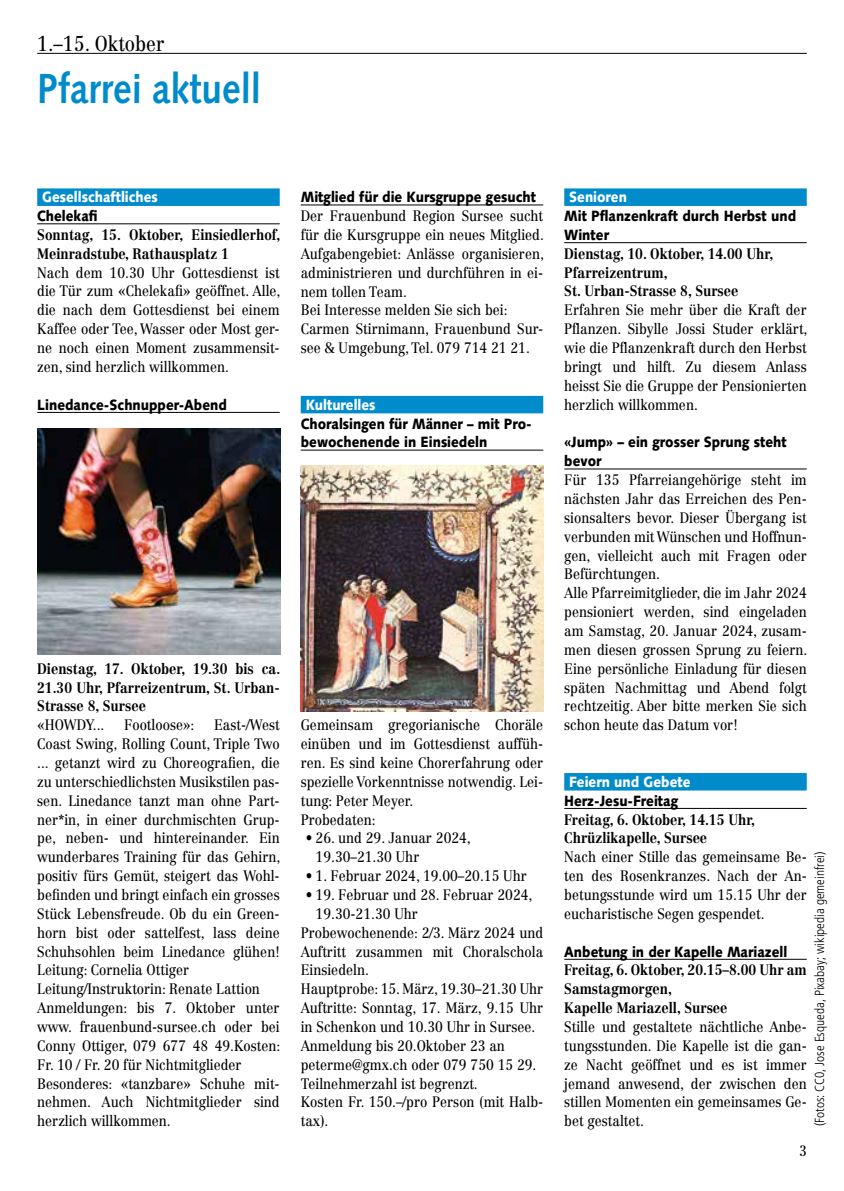
<style>
.page{position:relative;width:844px;height:1191px;background:#fff}
.page>*{position:absolute;margin:0;border:0;box-sizing:border-box;transform-origin:0 0}
.t1{font:700 42px "Syntax LT Std";color:#008bcb;scale:.88 1}
.t2{font:21px "Centennial LT Std";color:#000;scale:.88 1}
.t3{font:14.88px/18.9px "Centennial LT Std";color:#000;scale:.88 1}
.t4{font:700 14.88px/18.9px "Centennial LT Std";color:#000;scale:.88 1}
.t5{font:900 14.88px/18.9px "Syntax LT Std";color:#000;scale:.88 1}
.t6{font:900 14.88px "Syntax LT Std";color:#fff;scale:.88 1}
.t7{font:300 condensed 13.12px "Frutiger LT Std";color:#000}
</style>
<div class="page">
<hr style="left:37px;top:53px;width:769px;height:1px;background:#000">
<div style="left:37px;top:188px;width:243px;height:18px;background:#008bcb"></div>
<hr style="left:37px;top:223px;width:243px;height:1px;background:#000">
<hr style="left:37px;top:412px;width:243px;height:1px;background:#000">
<hr style="left:301px;top:205px;width:242px;height:1px;background:#000">
<div style="left:301px;top:396px;width:242px;height:17px;background:#008bcb"></div>
<hr style="left:301px;top:450px;width:242px;height:1px;background:#000">
<div style="left:564px;top:188px;width:242px;height:18px;background:#008bcb"></div>
<hr style="left:564px;top:242px;width:242px;height:1px;background:#000">
<hr style="left:564px;top:469px;width:242px;height:1px;background:#000">
<div style="left:564px;top:773px;width:242px;height:17px;background:#008bcb"></div>
<hr style="left:564px;top:808px;width:242px;height:1px;background:#000">
<hr style="left:564px;top:959px;width:242px;height:1px;background:#000">
<img style="left:37px;top:428px;width:243px;height:227px">
<img style="left:300px;top:466px;width:243px;height:245px">
<h2 class="t2" style="left:37px;top:31px;width:146px">1.–15. Oktober</h2>
<h1 class="t1" style="left:37px;top:64px;width:256px">Pfarrei aktuell</h1>
<p class="t6" style="left:42px;top:188px;width:133px">Gesellschaftliches</p>
<p class="t5" style="left:37px;top:206px;width:70px">Chelekafi</p>
<p class="t4" style="left:37px;top:225px;width:277px">Sonntag, 15. Oktober, Einsiedlerhof,<br>Meinradstube, Rathausplatz 1</p>
<p class="t3" style="left:37px;top:263px;width:278px;text-align:justify">Nach dem 10.30 Uhr Gottesdienst ist die Tür zum «Chelekafi» geöffnet. Alle, die nach dem Gottesdienst bei einem Kaffee oder Tee, Wasser oder Most ger&shy;ne noch einen Moment zusammensit&shy;zen, sind herzlich willkommen.</p>
<p class="t5" style="left:37px;top:395px;width:217px">Linedance-Schnupper-Abend</p>
<p class="t4" style="left:37px;top:659px;width:277px;text-align:justify">Dienstag, 17. Oktober, 19.30 bis ca.<br>21.30 Uhr, Pfarreizentrum, St. Urban-Strasse 8, Sursee</p>
<p class="t3" style="left:37px;top:715px;width:78px">«HOWDY...</p>
<p class="t3" style="left:124px;top:715px;width:81px">Footloose»:</p>
<p class="t3" style="left:37px;top:715px;width:278px;text-indent:177px">East-/West Coast Swing, Rolling Count, Triple Two ... getanzt wird zu Choreografien, die zu unterschiedlichsten Musikstilen pas&shy;sen. Linedance tanzt man ohne Part&shy;ner*in, in einer durchmischten Grup&shy;pe, neben- und hintereinander. Ein wunderbares Training für das Gehirn, positiv fürs Gemüt, steigert das Wohl&shy;befinden und bringt einfach ein grosses Stück Lebensfreude. Ob du ein Green&shy;horn bist oder sattelfest, lass deine Schuhsohlen beim Linedance glühen!<br>Leitung: Cornelia Ottiger Leitung/Instruktorin: Renate Lattion Anmeldungen: bis 7. Oktober unter www. frauenbund-sursee.ch oder bei Conny Ottiger, 079 677 48 49.Kosten:<br>Fr. 10 / Fr. 20 für Nichtmitglieder Besonderes: «tanzbare» Schuhe mit&shy;nehmen. Auch Nichtmitglieder sind herzlich willkommen.</p>
<p class="t5" style="left:301px;top:188px;width:269px">Mitglied für die Kursgruppe gesucht</p>
<p class="t3" style="left:301px;top:206px;width:278px">Der Frauenbund Region Sursee sucht für die Kursgruppe ein neues Mitglied.<br>Aufgabengebiet: Anlässe organisieren, administrieren und durchführen in ei&shy;nem tollen Team.<br>Bei Interesse melden Sie sich bei:<br>Carmen Stirnimann, Frauenbund Sur&shy;see &amp; Umgebung, Tel. 079 714 21 21.</p>
<p class="t6" style="left:305px;top:396px;width:81px">Kulturelles</p>
<p class="t5" style="left:301px;top:414px;width:264px">Choralsingen für Männer – mit Pro&shy;bewochenende in Einsiedeln</p>
<p class="t3" style="left:301px;top:715px;width:277px">Gemeinsam gregorianische Choräle einüben und im Gottesdienst auffüh&shy;ren. Es sind keine Chorerfahrung oder spezielle Vorkenntnisse notwendig. Lei&shy;tung: Peter Meyer.<br>Probedaten:</p>
<p class="t3" style="left:315px;top:828px;width:178px;text-indent:-10px">• 26. und 29. Januar 2024,<br>19.30–21.30 Uhr</p>
<p class="t3" style="left:305px;top:866px;width:253px">• 1. Februar 2024, 19.00–20.15 Uhr</p>
<p class="t3" style="left:305px;top:885px;width:259px">• 19. Februar und 28. Februar 2024,</p>
<p class="t3" style="left:315px;top:904px;width:118px">19.30-21.30 Uhr</p>
<p class="t3" style="left:301px;top:923px;width:277px">Probewochenende: 2/3. März 2024 und</p>
<p class="t3" style="left:301px;top:942px;width:277px">Auftritt zusammen mit Choralschola</p>
<p class="t3" style="left:301px;top:960px;width:79px">Einsiedeln.</p>
<p class="t3" style="left:301px;top:979px;width:277px">Hauptprobe: 15. März, 19.30–21.30 Uhr</p>
<p class="t3" style="left:301px;top:998px;width:277px">Auftritte: Sonntag, 17. März, 9.15 Uhr</p>
<p class="t3" style="left:301px;top:1017px;width:268px">in Schenkon und 10.30 Uhr in Sursee.</p>
<p class="t3" style="left:301px;top:1036px;width:233px">Anmeldung bis 20.Oktober 23 an</p>
<p class="t3" style="left:301px;top:1055px;width:269px">peterme@gmx.ch oder 079 750 15 29.</p>
<p class="t3" style="left:301px;top:1073px;width:203px">Teilnehmerzahl ist begrenzt.</p>
<p class="t3" style="left:301px;top:1092px;width:277px">Kosten Fr. 150.–/pro Person (mit Halb-</p>
<p class="t3" style="left:301px;top:1111px;width:33px">tax).</p>
<p class="t6" style="left:569px;top:188px;width:67px">Senioren</p>
<p class="t5" style="left:564px;top:206px;width:265px">Mit Pflanzenkraft durch Herbst und<br>Winter</p>
<p class="t4" style="left:564px;top:244px;width:239px">Dienstag, 10. Oktober, 14.00 Uhr,<br>Pfarreizentrum,<br>St. Urban-Strasse 8, Sursee</p>
<p class="t3" style="left:564px;top:301px;width:278px;text-align:justify">Erfahren Sie mehr über die Kraft der Pflanzen. Sibylle Jossi Studer erklärt, wie die Pflanzenkraft durch den Herbst bringt und hilft. Zu diesem Anlass heisst Sie die Gruppe der Pensionierten herzlich willkommen.</p>
<p class="t5" style="left:564px;top:433px;width:254px">«Jump» – ein grosser Sprung steht bevor</p>
<p class="t3" style="left:564px;top:470px;width:278px">Für 135 Pfarreiangehörige steht im nächsten Jahr das Erreichen des Pen&shy;sionsalters bevor. Dieser Übergang ist verbunden mit Wünschen und Hoffnun&shy;gen, vielleicht auch mit Fragen oder Befürchtungen.<br>Alle Pfarreimitglieder, die im Jahr 2024 pensioniert werden, sind eingeladen am Samstag, 20. Januar 2024, zusam&shy;men diesen grossen Sprung zu feiern.<br>Eine persönliche Einladung für diesen späten Nachmittag und Abend folgt rechtzeitig. Aber bitte merken Sie sich schon heute das Datum vor!</p>
<p class="t6" style="left:569px;top:773px;width:139px">Feiern und Gebete</p>
<p class="t5" style="left:564px;top:791px;width:131px">Herz-Jesu-Freitag</p>
<p class="t4" style="left:564px;top:810px;width:218px">Freitag, 6. Oktober, 14.15 Uhr,<br>Chrüzlikapelle, Sursee</p>
<p class="t3" style="left:564px;top:847px;width:277px;text-align:justify">Nach einer Stille das gemeinsame Be&shy;ten des Rosenkranzes. Nach der An&shy;betungsstunde wird um 15.15 Uhr der eucharistische Segen gespendet.</p>
<p class="t5" style="left:564px;top:942px;width:255px">Anbetung in der Kapelle Mariazell</p>
<p class="t4" style="left:564px;top:960px;width:277px">Freitag, 6. Oktober, 20.15–8.00 Uhr am<br>Samstagmorgen,<br>Kapelle Mariazell, Sursee</p>
<p class="t3" style="left:564px;top:1017px;width:277px;text-align:justify">Stille und gestaltete nächtliche Anbe&shy;tungsstunden. Die Kapelle ist die gan&shy;ze Nacht geöffnet und es ist immer jemand anwesend, der zwischen den stillen Momenten ein gemeinsames Ge&shy;bet gestaltet.</p>
<p class="t7" style="left:811px;top:1126px;width:276px;rotate:-90deg">(Fotos: CC0, Jose Esqueda, Pixabay; wikipedia gemeinfrei)</p>
<p class="t3" style="left:798px;top:1141px;width:10px">3</p>
</div>
